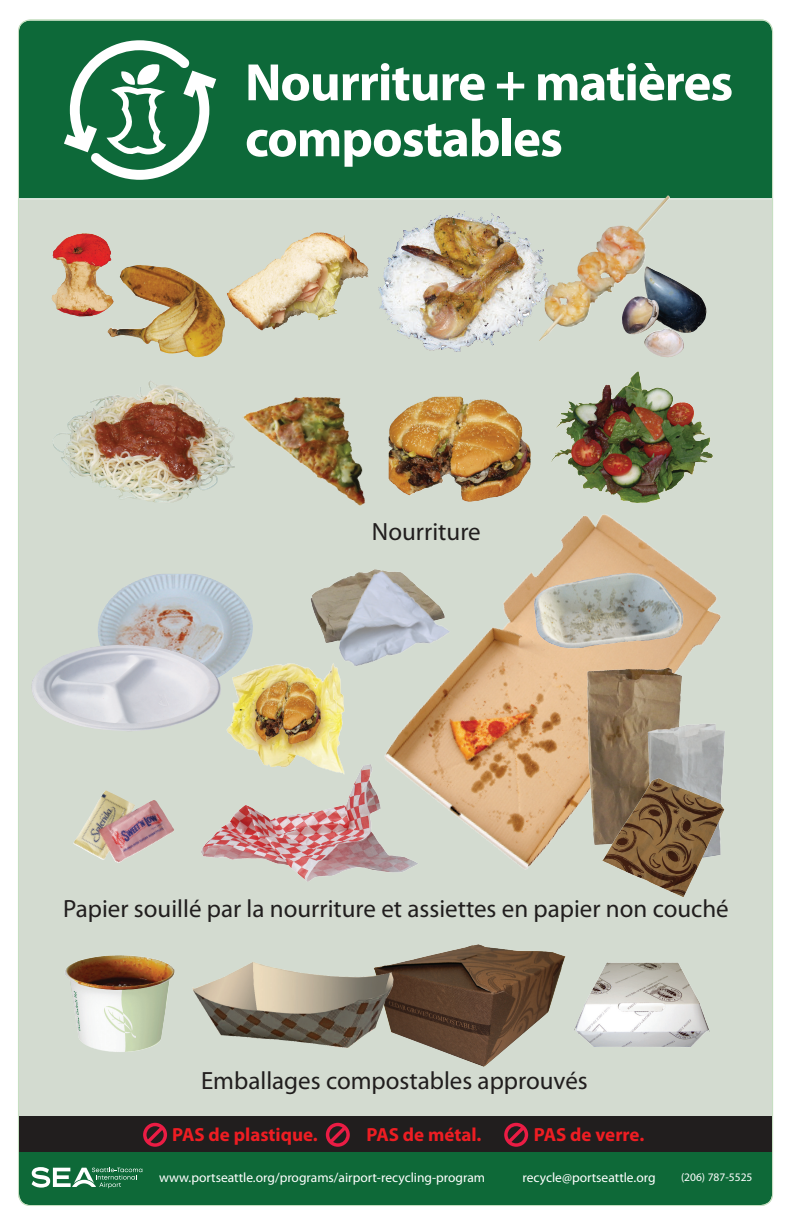
<style>
.page{position:relative;width:792px;height:1224px;background:#fff}
.page>*{position:absolute;margin:0;border:0;box-sizing:border-box;transform-origin:0 0}
.white_heading{font:700 53px/56px "Myriad Pro";letter-spacing:-.02em;color:#fff}
.black_body_text{font:25px "Myriad Pro";color:#211e1e}
.red_text{font:700 19px "Myriad Pro";color:#ee1d23}
.footer_text{font:13.5px "Myriad Pro";color:#fff}
.contactact_no{font:11.5px "Myriad Pro";color:#fff}
</style>
<div class="page">
<div style="left:20px;top:199px;width:751px;height:917px;background:#d3dbd0"></div>
<div style="left:18px;top:1152px;width:755px;height:54px;background:#0e6938"></div>
<div style="left:18px;top:1116px;width:755px;height:36px;background:#211e1e"></div>
<div style="left:18px;top:21px;width:755px;height:178px;background:#0d6939"></div>
<svg style="left:64px;top:40px;width:152px;height:140px"></svg>
<svg style="left:32px;top:1167px;width:110px;height:21px"></svg>
<img style="left:366px;top:939px;width:203px;height:131px">
<img style="left:62px;top:955px;width:116px;height:99px">
<img style="left:192px;top:958px;width:204px;height:93px">
<img style="left:227px;top:232px;width:92px;height:61px">
<img style="left:392px;top:397px;width:69px;height:69px">
<img style="left:52px;top:381px;width:98px;height:97px">
<img style="left:539px;top:195px;width:131px;height:146px">
<img style="left:621px;top:266px;width:86px;height:92px">
<img style="left:552px;top:372px;width:160px;height:94px">
<img style="left:52px;top:233px;width:62px;height:84px">
<img style="left:108px;top:265px;width:117px;height:93px">
<img style="left:73px;top:790px;width:101px;height:73px">
<img style="left:95px;top:574px;width:159px;height:115px">
<img style="left:32px;top:645px;width:190px;height:86px">
<img style="left:355px;top:466px;width:394px;height:440px">
<img style="left:584px;top:663px;width:102px;height:188px">
<img style="left:645px;top:722px;width:82px;height:146px">
<img style="left:201px;top:764px;width:218px;height:118px">
<img style="left:307px;top:566px;width:29px;height:80px">
<img style="left:336px;top:566px;width:123px;height:116px">
<img style="left:225px;top:656px;width:127px;height:125px">
<img style="left:533px;top:569px;width:153px;height:82px">
<img style="left:599px;top:778px;width:126px;height:122px">
<img style="left:228px;top:374px;width:164px;height:135px">
<img style="left:571px;top:956px;width:141px;height:97px">
<img style="left:377px;top:210px;width:174px;height:143px">
<svg style="left:143px;top:1123px;width:24px;height:24px"></svg>
<svg style="left:326px;top:1123px;width:24px;height:24px"></svg>
<svg style="left:504px;top:1123px;width:24px;height:24px"></svg>
<p class="white_heading" style="left:245px;top:53px;width:490px">Nourriture + matières compostables</p>
<p class="black_body_text" style="left:372px;top:516px;width:110px">Nourriture</p>
<p class="black_body_text" style="left:63px;top:893px;width:667px">Papier souillé par la nourriture et assiettes en papier non couché</p>
<p class="black_body_text" style="left:201px;top:1065px;width:388px">Emballages compostables approuvés</p>
<p class="red_text" style="left:172px;top:1122px;width:147px">PAS de plastique.</p>
<p class="red_text" style="left:366px;top:1122px;width:117px">PAS de métal.</p>
<p class="red_text" style="left:534px;top:1122px;width:112px">PAS de verre.</p>
<p class="footer_text" style="left:159px;top:1169px;width:328px">www.portseattle.org/programs/airport-recycling-program</p>
<p class="footer_text" style="left:522px;top:1169px;width:135px">recycle@portseattle.org</p>
<p class="contactact_no" style="left:681px;top:1170px;width:73px">(206) 787-5525</p>
</div>
